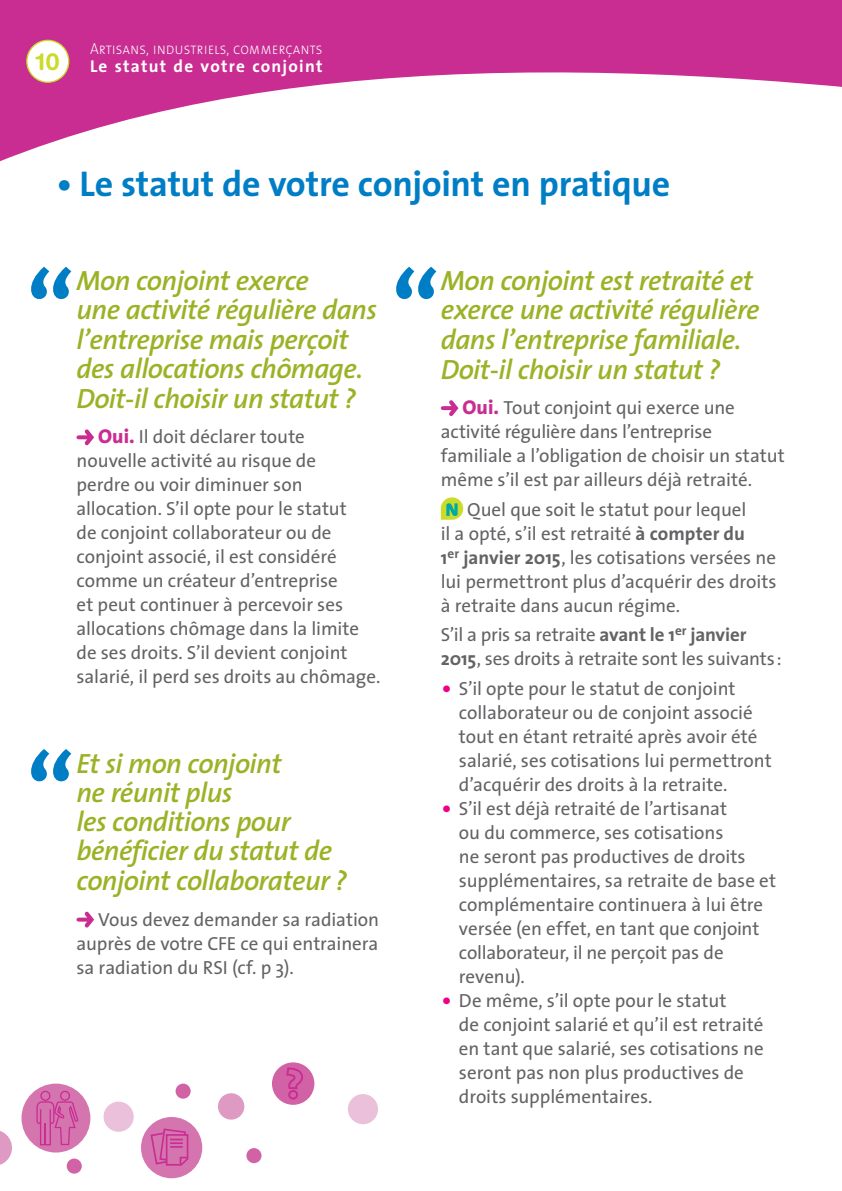
<style>
.page{position:relative;width:842px;height:1191px;background:#fff}
.page>*{position:absolute;margin:0;border:0;box-sizing:border-box;transform-origin:0 0}
.t1{font:700 100.6px "The Sans";color:#007ec5}
.t2{font:700 36px "The Sans";letter-spacing:-.01em;color:#007ec5}
.t3{font:italic 600 28px/29.4px "The Sans";letter-spacing:-.02em;color:#9cb226}
.t4{font:700 23.6px "Helvetica Rounded";color:#cadb2a}
.t5{font:19px/24px "The Sans";letter-spacing:-.005em;color:#636366}
.t6{font:700 17.2px "The Sans";letter-spacing:.07em;color:#fff}
.t7{font:16px "The Sans Extra Light Caps";color:#fff;scale:.9 1}
.s1{font-weight:800;font-size:20px;color:#c92d92}
.s2{font-weight:700}
.s3{font-size:28px;color:#ed0286}
</style>
<div class="page">
<svg style="left:0;top:0;width:842px;height:162px;fill:#c92d92"></svg>
<div style="left:27px;top:40px;width:42px;height:42px;background:#fff;border-radius:50%"></div>
<div style="left:26px;top:40px;width:43px;height:43px;border:1px solid #cadb2a;border-radius:50%"></div>
<svg style="left:441px;top:400px;width:17px;height:16px"></svg>
<svg style="left:441px;top:497px;width:22px;height:23px"></svg>
<svg style="left:76px;top:911px;width:18px;height:16px"></svg>
<svg style="left:76px;top:429px;width:18px;height:16px"></svg>
<div style="left:348px;top:1094px;width:30px;height:30px;background:#eac0da;border-radius:50%"></div>
<div style="left:104px;top:1101px;width:30px;height:30px;background:#eac0da;border-radius:50%"></div>
<div style="left:218px;top:1093px;width:26px;height:26px;background:#df9ac3;border-radius:50%"></div>
<svg style="left:0;top:1131px;width:12px;height:34px"></svg>
<div style="left:176px;top:1083px;width:15px;height:15px;background:#d162a5;border-radius:50%"></div>
<div style="left:67px;top:1158px;width:15px;height:15px;background:#d162a5;border-radius:50%"></div>
<div style="left:246px;top:1148px;width:15px;height:15px;background:#d162a5;border-radius:50%"></div>
<div style="left:272px;top:1062px;width:42px;height:42px;background:#d162a5;border-radius:50%"></div>
<svg style="left:286px;top:1067px;width:17px;height:32px"></svg>
<div style="left:141px;top:1117px;width:61px;height:61px;background:#d575af;border-radius:50%"></div>
<svg style="left:150px;top:1128px;width:39px;height:38px"></svg>
<div style="left:21px;top:1083px;width:69px;height:69px;background:#d575af;border-radius:50%"></div>
<svg style="left:36px;top:1090px;width:42px;height:55px"></svg>
<p class="t4" style="left:36px;top:47px;width:26px">10</p>
<p class="t7" style="left:90px;top:36px;width:260px">Artisans, industriels, commerçants</p>
<p class="t6" style="left:90px;top:52px;width:234px">Le statut de votre conjoint</p>
<h2 class="t2" style="left:57px;top:154px;width:615px">• Le statut de votre conjoint en pratique</h2>
<h1 class="t1" style="left:26px;top:224px;width:50px">“</h1>
<h3 class="t3" style="left:76px;top:265px;width:302px">Mon conjoint exerce<br>une activité régulière dans l’entreprise mais perçoit des allocations chômage.<br>Doit-il choisir un statut ?</h3>
<p class="t5" style="left:76px;top:424px;width:305px;text-indent:22px"><span class="s1">Oui.</span> Il doit déclarer toute<br>nouvelle activité au risque de<br>perdre ou voir diminuer son allocation. S’il opte pour le statut<br>de conjoint collaborateur ou de conjoint associé, il est considéré comme un créateur d’entreprise<br>et peut continuer à percevoir ses allocations chômage dans la limite de ses droits. S’il devient conjoint salarié, il perd ses droits au chômage.</p>
<h1 class="t1" style="left:26px;top:706px;width:50px">“</h1>
<h3 class="t3" style="left:76px;top:747px;width:272px">Et si mon conjoint<br>ne réunit plus<br>les conditions pour bénéficier du statut de conjoint collaborateur ?</h3>
<p class="t5" style="left:76px;top:906px;width:304px;text-align:justify;text-indent:22px">Vous devez demander sa radiation auprès de votre CFE ce qui entrainera sa radiation du RSI (cf. p 3).</p>
<h1 class="t1" style="left:391px;top:224px;width:50px">“</h1>
<h3 class="t3" style="left:441px;top:265px;width:320px">Mon conjoint est retraité et exerce une activité régulière dans l’entreprise familiale.<br>Doit-il choisir un statut ?</h3>
<p class="t5" style="left:441px;top:395px;width:346px;text-indent:22px"><span class="s1">Oui.</span> Tout conjoint qui exerce une activité régulière dans l’entreprise familiale a l’obligation de choisir un statut même s’il est par ailleurs déjà retraité.</p>
<p class="t5" style="left:441px;top:497px;width:337px;text-indent:26px">Quel que soit le statut pour lequel<br>il a opté, s’il est retraité <span class="s2">à compter du<br>1</span><sup>er</sup> <span class="s2">janvier 2015</span>, les cotisations versées ne lui permettront plus d’acquérir des droits à retraite dans aucun régime.</p>
<p class="t5" style="left:441px;top:622px;width:342px">S’il a pris sa retraite <span class="s2">avant le 1</span><sup>er</sup> <span class="s2">janvier<br>2015</span>, ses droits à retraite sont les suivants:</p>
<p class="t5" style="left:459px;top:676px;width:314px;text-indent:-18px"><span class="s3">•</span> S’il opte pour le statut de conjoint collaborateur ou de conjoint associé tout en étant retraité après avoir été salarié, ses cotisations lui permettront d’acquérir des droits à la retraite.</p>
<p class="t5" style="left:459px;top:796px;width:319px;text-indent:-18px"><span class="s3">•</span> S’il est déjà retraité de l’artisanat<br>ou du commerce, ses cotisations<br>ne seront pas productives de droits supplémentaires, sa retraite de base et complémentaire continuera à lui être versée (en effet, en tant que conjoint collaborateur, il ne perçoit pas de revenu).</p>
<p class="t5" style="left:459px;top:988px;width:306px;text-indent:-18px"><span class="s3">•</span> De même, s’il opte pour le statut<br>de conjoint salarié et qu’il est retraité en tant que salarié, ses cotisations ne seront pas non plus productives de droits supplémentaires.</p>
</div>
